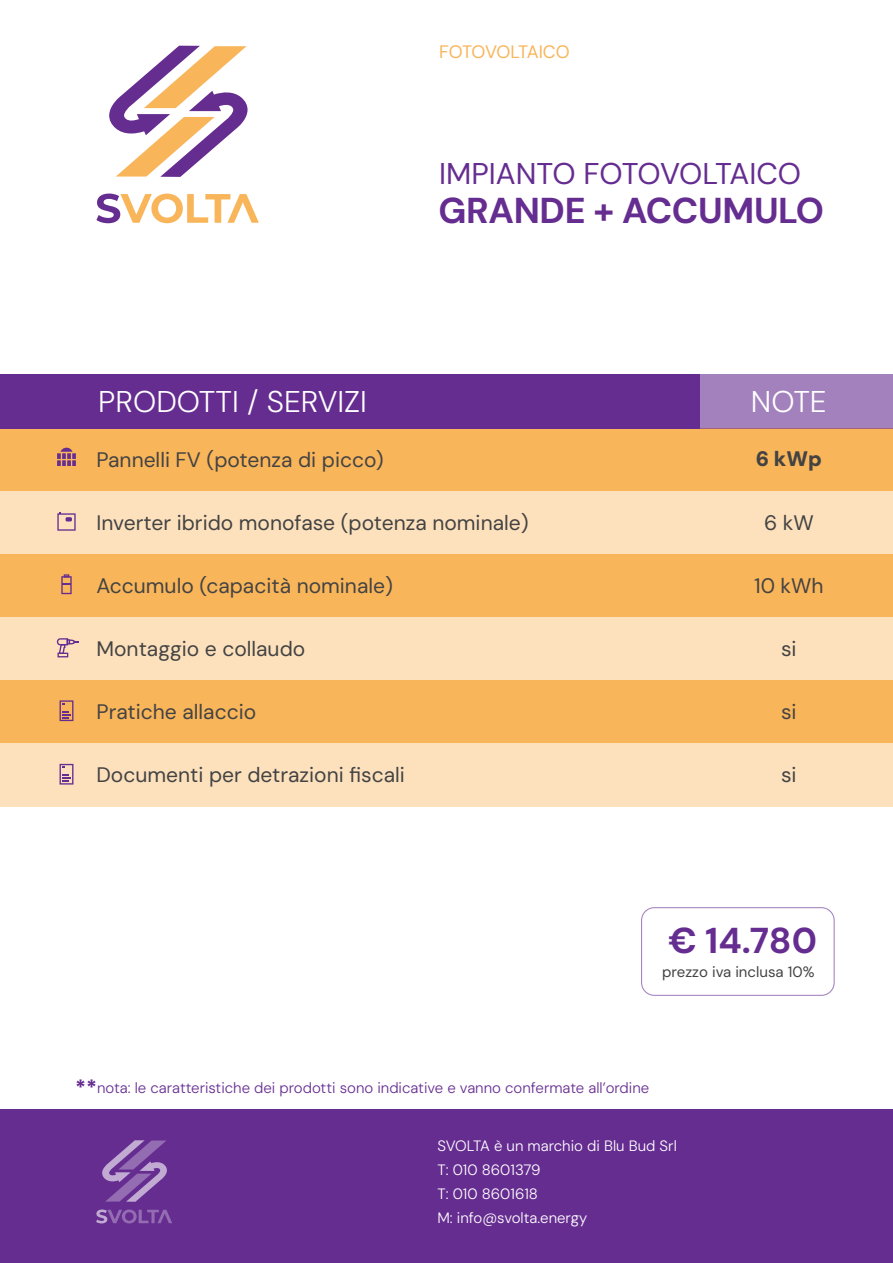
<style>
.page{position:relative;width:893px;height:1263px;background:#fff}
.page>*{position:absolute;margin:0;border:0;box-sizing:border-box;transform-origin:0 0}
.t1{font:700 36px "DM Sans";letter-spacing:-.01em;color:#662d91}
.t2{font:30px "DM Sans";color:#662d91}
.t3{font:300 30px "DM Sans";color:#fff}
.t4{font:21px "DM Sans";color:#434343}
.t5{font:900 21px "DM Sans";color:#434343}
.t6{font:18px "DM Sans";letter-spacing:-.025em;color:#f9b55a}
.t7{font:300 15px "DM Sans";color:#662d91}
.t8{font:300 15px/24px "DM Sans";color:#fff}
.t9{font:15px "DM Sans";color:#434343}
.s1{font-weight:900;font-size:21px}
</style>
<div class="page">
<div style="left:0;top:429px;width:893px;height:63px;background:#f9b55a"></div>
<div style="left:0;top:492px;width:893px;height:63px;background:#fde1bd"></div>
<div style="left:0;top:555px;width:893px;height:63px;background:#f9b55a"></div>
<div style="left:0;top:618px;width:893px;height:63px;background:#fde1bd"></div>
<div style="left:0;top:681px;width:893px;height:63px;background:#f9b55a"></div>
<div style="left:0;top:744px;width:893px;height:63px;background:#fde1bd"></div>
<div style="left:0;top:374px;width:700px;height:55px;background:#662d91"></div>
<div style="left:700px;top:374px;width:193px;height:55px;background:#a381bd"></div>
<div style="left:0;top:1109px;width:893px;height:154px;background:#662d91"></div>
<div style="left:641px;top:907px;width:194px;height:89px;border:1px solid #a381bd;border-radius:13px"></div>
<svg style="left:57px;top:512px;width:19px;height:19px"></svg>
<svg style="left:57px;top:448px;width:19px;height:18px"></svg>
<svg style="left:57px;top:638px;width:22px;height:19px"></svg>
<svg style="left:61px;top:574px;width:11px;height:20px"></svg>
<svg style="left:60px;top:700px;width:13px;height:21px"></svg>
<svg style="left:60px;top:764px;width:13px;height:20px"></svg>
<svg style="left:109px;top:46px;width:139px;height:131px"></svg>
<svg style="left:96px;top:194px;width:163px;height:29px"></svg>
<svg style="left:102px;top:1140px;width:65px;height:62px"></svg>
<svg style="left:96px;top:1209px;width:76px;height:14px"></svg>
<p class="t6" style="left:439px;top:41px;width:132px">FOTOVOLTAICO</p>
<h2 class="t2" style="left:439px;top:155px;width:363px">IMPIANTO FOTOVOLTAICO</h2>
<h1 class="t1" style="left:439px;top:188px;width:387px">GRANDE + ACCUMULO</h1>
<h2 class="t3" style="left:98px;top:383px;width:270px">PRODOTTI / SERVIZI</h2>
<h2 class="t3" style="left:751px;top:383px;width:77px">NOTE</h2>
<p class="t4" style="left:96px;top:446px;width:289px">Pannelli FV (potenza di picco)</p>
<p class="t5" style="left:756px;top:445px;width:68px">6 kWp</p>
<p class="t4" style="left:96px;top:509px;width:434px">Inverter ibrido monofase (potenza nominale)</p>
<p class="t4" style="left:764px;top:509px;width:51px">6 kW</p>
<p class="t4" style="left:96px;top:572px;width:298px">Accumulo (capacità nominale)</p>
<p class="t4" style="left:754px;top:572px;width:71px">10 kWh</p>
<p class="t4" style="left:96px;top:635px;width:210px">Montaggio e collaudo</p>
<p class="t4" style="left:781px;top:635px;width:17px">si</p>
<p class="t4" style="left:96px;top:698px;width:161px">Pratiche allaccio</p>
<p class="t4" style="left:781px;top:698px;width:17px">si</p>
<p class="t4" style="left:96px;top:761px;width:310px">Documenti per detrazioni fiscali</p>
<p class="t4" style="left:781px;top:761px;width:17px">si</p>
<h1 class="t1" style="left:668px;top:918px;width:150px">€ 14.780</h1>
<p class="t9" style="left:662px;top:963px;width:154px">prezzo iva inclusa 10%</p>
<p class="t7" style="left:75px;top:1079px;width:576px"><span class="s1">**</span>nota: le caratteristiche dei prodotti sono indicative e vanno confermate all’ordine</p>
<p class="t8" style="left:437px;top:1133px;width:241px">SVOLTA è un marchio di Blu Bud Srl<br>T: 010 8601379<br>T: 010 8601618<br>M: info@svolta.energy</p>
</div>
